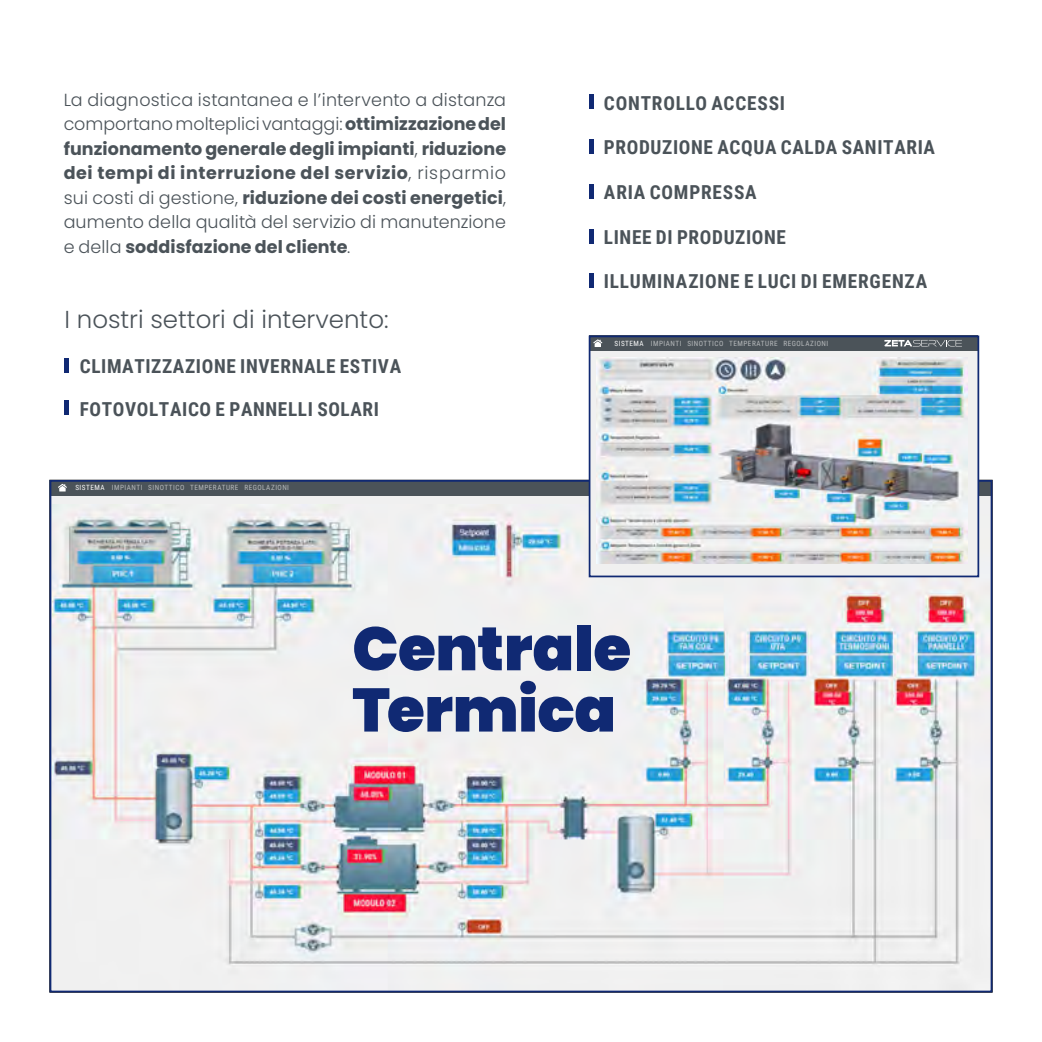
<style>
.page{position:relative;width:1042px;height:1042px;background:#fff}
.page>*{position:absolute;margin:0;border:0;box-sizing:border-box;transform-origin:0 0}
.t1{font:900 61.25px/61.2px "Poppins";letter-spacing:-.005em;color:#102973}
.t2{font:300 24.5px "Poppins";color:#4b5359}
.t3{font:700 19.25px "Roboto Condensed";letter-spacing:.035em;color:#4b5359}
.t4{font:300 17.5px/24.5px "Poppins";letter-spacing:.005em;color:#4b5359;text-align:justify}
.t5{font:7.17px "Roboto Condensed";letter-spacing:.065em;color:#b7babc}
.s1{font-weight:700}
.s2{color:#fff}
</style>
<div class="page">
<img style="left:53px;top:504px;width:936px;height:485px">
<div style="left:64px;top:358px;width:5px;height:15px;background:#102973"></div>
<div style="left:589px;top:139px;width:5px;height:15px;background:#102973"></div>
<div style="left:64px;top:400px;width:5px;height:15px;background:#102973"></div>
<div style="left:589px;top:94px;width:5px;height:15px;background:#102973"></div>
<div style="left:589px;top:229px;width:5px;height:15px;background:#102973"></div>
<div style="left:589px;top:273px;width:5px;height:15px;background:#102973"></div>
<div style="left:589px;top:184px;width:5px;height:15px;background:#102973"></div>
<div style="left:50px;top:480px;width:942px;height:15px;background:#4b5359"></div>
<div style="left:589px;top:346px;width:388px;height:229px;background:#f0f0f0"></div>
<img style="left:597px;top:358px;width:370px;height:205px">
<div style="left:589px;top:335px;width:388px;height:16px;background:#4b5359"></div>
<svg style="left:884px;top:340px;width:78px;height:6px"></svg>
<svg style="left:593px;top:339px;width:9px;height:8px"></svg>
<div style="left:589px;top:335px;width:390px;height:242px;border:2px solid #102973"></div>
<svg style="left:58px;top:484px;width:9px;height:7px"></svg>
<p class="t4" style="left:64px;top:88px;width:444px">La diagnostica istantanea e l’intervento a distanza comportano molteplici vantaggi: <span class="s1">ottimizzazione del funzionamento generale degli impianti</span>, <span class="s1">riduzione dei tempi di interruzione del servizio</span>, risparmio sui costi di gestione, <span class="s1">riduzione dei costi energetici</span>, aumento della qualità del servizio di manutenzione e della <span class="s1">soddisfazione del cliente</span>.</p>
<h2 class="t2" style="left:64px;top:305px;width:326px">I nostri settori di intervento:</h2>
<p class="t3" style="left:80px;top:353px;width:323px">CLIMATIZZAZIONE INVERNALE ESTIVA</p>
<p class="t3" style="left:80px;top:396px;width:301px">FOTOVOLTAICO E PANNELLI SOLARI</p>
<p class="t5" style="left:75px;top:483px;width:215px"><span class="s2">SISTEMA</span> IMPIANTI SINOTTICO TEMPERATURE REGOLAZIONI</p>
<p class="t3" style="left:604px;top:89px;width:183px">CONTROLLO ACCESSI</p>
<p class="t3" style="left:604px;top:134px;width:333px">PRODUZIONE ACQUA CALDA SANITARIA</p>
<p class="t3" style="left:604px;top:179px;width:154px">ARIA COMPRESSA</p>
<p class="t3" style="left:604px;top:223px;width:184px">LINEE DI PRODUZIONE</p>
<p class="t3" style="left:604px;top:268px;width:325px">ILLUMINAZIONE E LUCI DI EMERGENZA</p>
<p class="t5" style="left:614px;top:338px;width:215px"><span class="s2">SISTEMA</span> IMPIANTI SINOTTICO TEMPERATURE REGOLAZIONI</p>
<h1 class="t1" style="left:352px;top:618px;width:280px">Centrale<br>Termica</h1>
</div>
